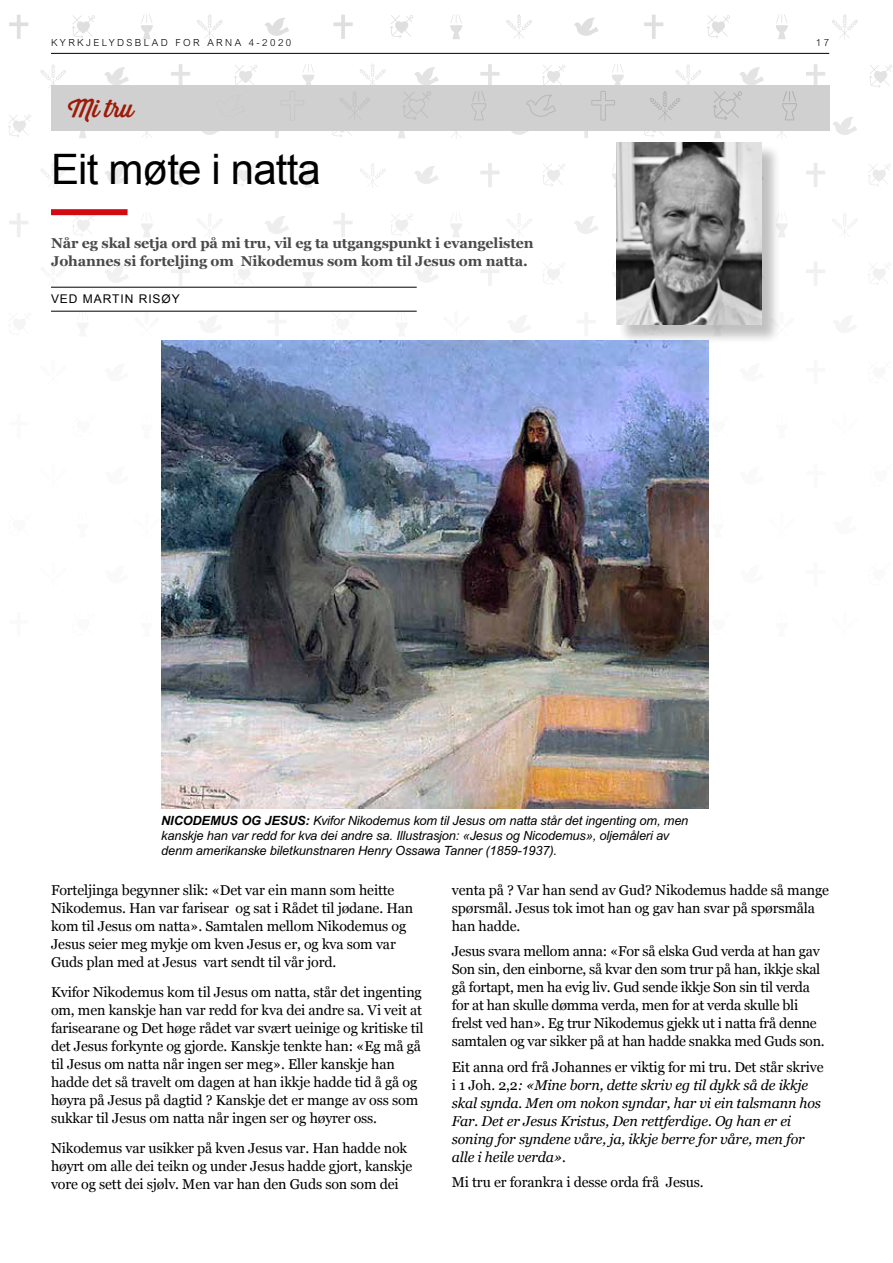
<style>
.page{position:relative;width:893px;height:1263px;background:#fff}
.page>*{position:absolute;margin:0;border:0;box-sizing:border-box;transform-origin:0 0}
.t1{font:42px "Arial";letter-spacing:-.02em;color:#000}
.t2{font:24px "Thirsty Rough Reg";color:#9d1906}
.t3{font:14.25px/18px "Georgia";letter-spacing:-.01em;color:#000}
.t4{font:italic 14.25px/18px "Georgia";letter-spacing:-.01em;color:#000}
.t5{font:700 14.25px/18px "Georgia";letter-spacing:-.01em;color:#4a4a49}
.t6{font:italic 12.75px/15px "Arial";letter-spacing:-.01em;color:#000}
.t7{font:12px "Arial";letter-spacing:.08em;color:#000}
.t8{font:300 9.75px "Arial";letter-spacing:.25em;color:#000}
.s1{font-weight:700}
.s2{font-style:normal}
</style>
<div class="page">
<svg style="left:9px;top:15px;width:19px;height:24px"></svg>
<svg style="left:141px;top:14px;width:12px;height:25px"></svg>
<svg style="left:333px;top:15px;width:20px;height:24px"></svg>
<svg style="left:171px;top:64px;width:19px;height:21px"></svg>
<svg style="left:79px;top:131px;width:7px;height:7px"></svg>
<svg style="left:171px;top:163px;width:19px;height:24px"></svg>
<svg style="left:302px;top:163px;width:12px;height:24px"></svg>
<svg style="left:9px;top:213px;width:19px;height:24px"></svg>
<svg style="left:141px;top:213px;width:12px;height:24px"></svg>
<svg style="left:334px;top:213px;width:19px;height:24px"></svg>
<svg style="left:171px;top:262px;width:19px;height:24px"></svg>
<svg style="left:303px;top:263px;width:11px;height:23px"></svg>
<svg style="left:275px;top:312px;width:3px;height:8px"></svg>
<svg style="left:265px;top:18px;width:24px;height:18px"></svg>
<svg style="left:104px;top:67px;width:25px;height:18px"></svg>
<svg style="left:104px;top:166px;width:25px;height:18px"></svg>
<svg style="left:414px;top:166px;width:25px;height:18px"></svg>
<svg style="left:265px;top:216px;width:24px;height:18px"></svg>
<svg style="left:105px;top:265px;width:24px;height:18px"></svg>
<svg style="left:415px;top:265px;width:23px;height:18px"></svg>
<svg style="left:209px;top:316px;width:8px;height:4px"></svg>
<svg style="left:72px;top:215px;width:23px;height:21px"></svg>
<svg style="left:391px;top:213px;width:22px;height:23px"></svg>
<svg style="left:8px;top:114px;width:23px;height:23px"></svg>
<svg style="left:72px;top:15px;width:23px;height:23px"></svg>
<svg style="left:390px;top:15px;width:23px;height:23px"></svg>
<svg style="left:233px;top:263px;width:23px;height:21px"></svg>
<svg style="left:233px;top:164px;width:23px;height:23px"></svg>
<svg style="left:234px;top:65px;width:23px;height:20px"></svg>
<svg style="left:450px;top:14px;width:12px;height:25px"></svg>
<svg style="left:480px;top:163px;width:20px;height:24px"></svg>
<svg style="left:612px;top:163px;width:5px;height:24px"></svg>
<svg style="left:450px;top:213px;width:12px;height:24px"></svg>
<svg style="left:481px;top:262px;width:18px;height:24px"></svg>
<svg style="left:612px;top:261px;width:5px;height:25px"></svg>
<svg style="left:585px;top:312px;width:3px;height:8px"></svg>
<svg style="left:574px;top:18px;width:25px;height:18px"></svg>
<svg style="left:574px;top:216px;width:24px;height:18px"></svg>
<svg style="left:518px;top:316px;width:8px;height:4px"></svg>
<svg style="left:543px;top:263px;width:22px;height:22px"></svg>
<svg style="left:543px;top:164px;width:22px;height:22px"></svg>
<svg style="left:542px;top:65px;width:23px;height:20px"></svg>
<svg style="left:358px;top:262px;width:28px;height:25px"></svg>
<svg style="left:42px;top:262px;width:25px;height:25px"></svg>
<svg style="left:507px;top:213px;width:25px;height:20px"></svg>
<svg style="left:197px;top:213px;width:25px;height:24px"></svg>
<svg style="left:41px;top:163px;width:25px;height:25px"></svg>
<svg style="left:360px;top:163px;width:25px;height:25px"></svg>
<svg style="left:141px;top:131px;width:11px;height:7px"></svg>
<svg style="left:40px;top:64px;width:26px;height:24px"></svg>
<svg style="left:506px;top:14px;width:26px;height:25px"></svg>
<svg style="left:197px;top:14px;width:26px;height:25px"></svg>
<svg style="left:644px;top:15px;width:19px;height:24px"></svg>
<svg style="left:776px;top:14px;width:12px;height:25px"></svg>
<svg style="left:806px;top:64px;width:19px;height:21px"></svg>
<svg style="left:806px;top:163px;width:19px;height:24px"></svg>
<svg style="left:781px;top:213px;width:7px;height:24px"></svg>
<svg style="left:806px;top:262px;width:19px;height:24px"></svg>
<svg style="left:833px;top:117px;width:24px;height:18px"></svg>
<svg style="left:844px;top:316px;width:8px;height:4px"></svg>
<svg style="left:707px;top:15px;width:23px;height:23px"></svg>
<svg style="left:868px;top:263px;width:23px;height:21px"></svg>
<svg style="left:868px;top:164px;width:23px;height:23px"></svg>
<svg style="left:869px;top:65px;width:23px;height:23px"></svg>
<svg style="left:832px;top:213px;width:25px;height:24px"></svg>
<svg style="left:832px;top:14px;width:26px;height:25px"></svg>
<svg style="left:708px;top:613px;width:1px;height:23px"></svg>
<svg style="left:708px;top:415px;width:1px;height:23px"></svg>
<div style="left:51px;top:85px;width:778px;height:46px;background:#d0d0d0"></div>
<svg style="left:275px;top:64px;width:39px;height:74px"></svg>
<svg style="left:398px;top:64px;width:102px;height:74px"></svg>
<svg style="left:202px;top:131px;width:17px;height:4px"></svg>
<svg style="left:584px;top:64px;width:40px;height:74px"></svg>
<svg style="left:713px;top:67px;width:84px;height:71px"></svg>
<svg style="left:511px;top:95px;width:45px;height:40px"></svg>
<svg style="left:332px;top:63px;width:54px;height:74px"></svg>
<svg style="left:644px;top:64px;width:57px;height:73px"></svg>
<hr style="left:51px;top:287px;width:366px;height:1px;background:#000">
<hr style="left:51px;top:311px;width:366px;height:1px;background:#000">
<div style="left:51px;top:209px;width:77px;height:6px;background:#d20a11"></div>
<img style="left:161px;top:340px;width:547px;height:469px">
<div style="left:618px;top:144px;width:163px;height:200px;background:#000;opacity:.25"></div>
<img style="left:617px;top:143px;width:145px;height:182px">
<hr style="left:51px;top:53px;width:778px;height:1px;background:#000">
<p class="t8" style="left:51px;top:37px;width:242px">KYRKJELYDSBLAD FOR ARNA 4-2020</p>
<p class="t8" style="left:816px;top:37px;width:15px">17</p>
<h2 class="t2" style="left:68px;top:91px;width:67px">Mi tru</h2>
<h1 class="t1" style="left:51px;top:141px;width:271px">Eit møte i natta</h1>
<p class="t5" style="left:51px;top:234px;width:484px">Når eg skal setja ord på mi tru, vil eg ta utgangspunkt i evangelisten<br>Johannes si forteljing om Nikodemus som kom til Jesus om natta.</p>
<p class="t7" style="left:51px;top:291px;width:130px">VED MARTIN RISØY</p>
<p class="t6" style="left:161px;top:813px;width:529px"><span class="s1">NICODEMUS OG JESUS:</span> Kvifor Nikodemus kom til Jesus om natta står det ingenting om, men kanskje han var redd for kva dei andre sa. Illustrasjon: «Jesus og Nicodemus», oljemåleri av denm amerikanske biletkunstnaren Henry Ossawa Tanner (1859-1937).</p>
<p class="t3" style="left:51px;top:880px;width:364px">Forteljinga begynner slik: «Det var ein mann som heitte Nikodemus. Han var farisear og sat i Rådet til jødane. Han kom til Jesus om natta». Samtalen mellom Nikodemus og Jesus seier meg mykje om kven Jesus er, og kva som var Guds plan med at Jesus vart sendt til vår jord.</p>
<p class="t3" style="left:51px;top:982px;width:374px">Kvifor Nikodemus kom til Jesus om natta, står det ingenting om, men kanskje han var redd for kva dei andre sa. Vi veit at farisearane og Det høge rådet var svært ueinige og kritiske til det Jesus forkynte og gjorde. Kanskje tenkte han: «Eg må gå til Jesus om natta når ingen ser meg». Eller kanskje han hadde det så travelt om dagen at han ikkje hadde tid å gå og høyra på Jesus på dagtid ? Kanskje det er mange av oss som sukkar til Jesus om natta når ingen ser og høyrer oss.</p>
<p class="t3" style="left:51px;top:1138px;width:363px">Nikodemus var usikker på kven Jesus var. Han hadde nok høyrt om alle dei teikn og under Jesus hadde gjort, kanskje vore og sett dei sjølv. Men var han den Guds son som dei</p>
<p class="t3" style="left:452px;top:880px;width:379px">venta på ? Var han send av Gud? Nikodemus hadde så mange spørsmål. Jesus tok imot han og gav han svar på spørsmåla han hadde.</p>
<p class="t3" style="left:452px;top:942px;width:374px">Jesus svara mellom anna: «For så elska Gud verda at han gav Son sin, den einborne, så kvar den som trur på han, ikkje skal gå fortapt, men ha evig liv. Gud sende ikkje Son sin til verda for at han skulle dømma verda, men for at verda skulle bli frelst ved han». Eg trur Nikodemus gjekk ut i natta frå denne samtalen og var sikker på at han hadde snakka med Guds son.</p>
<p class="t4" style="left:452px;top:1057px;width:373px"><span class="s2">Eit anna ord frå Johannes er viktig for mi tru. Det står skrive i 1 Joh. 2,2</span>: «Mine born, dette skriv eg til dykk så de ikkje skal synda. Men om nokon syndar, har vi ein talsmann hos Far. Det er Jesus Kristus, Den rettferdige. Og han er ei soning for syndene våre, ja, ikkje berre for våre, men for alle i heile verda».</p>
<p class="t3" style="left:452px;top:1173px;width:253px">Mi tru er forankra i desse orda frå Jesus.</p>
</div>
